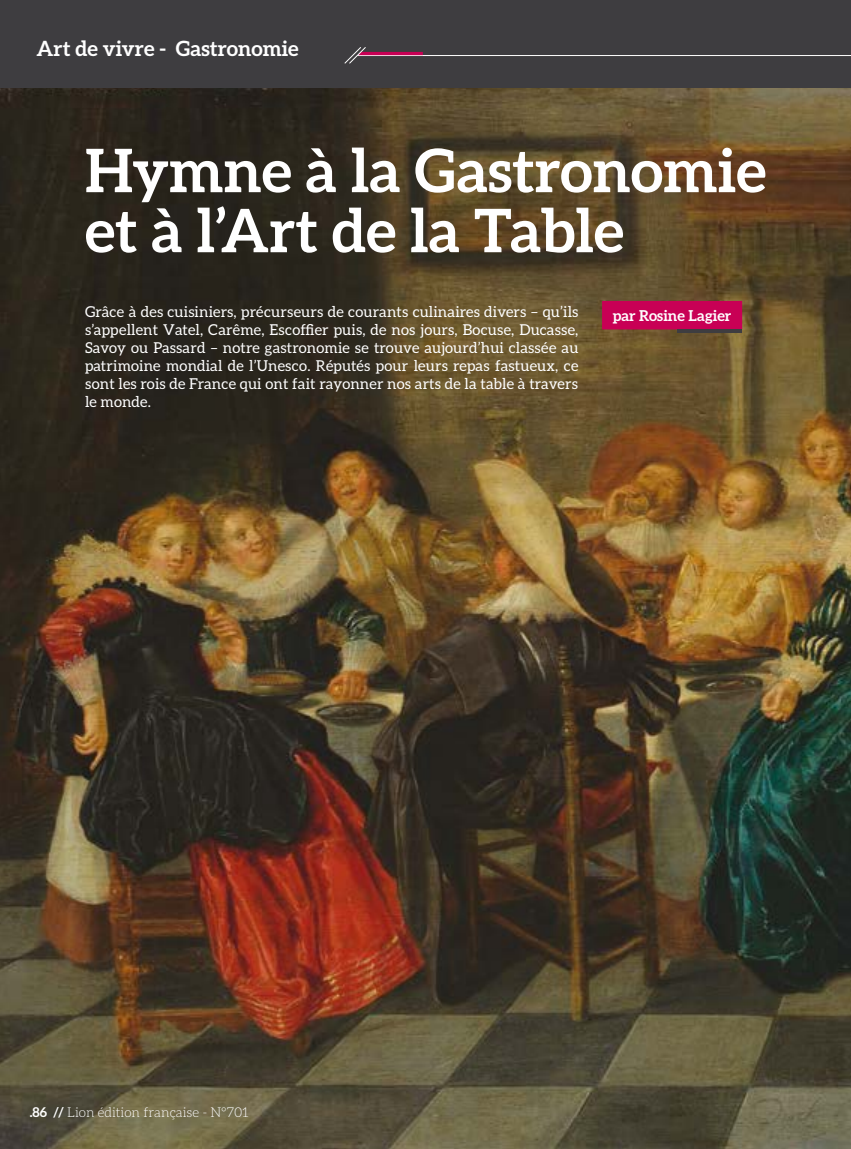
<style>
.page{position:relative;width:851px;height:1149px;background:#fff}
.page>*{position:absolute;margin:0;border:0;box-sizing:border-box;transform-origin:0 0}
.t1{font:700 60px/60px "Aleo";color:#fff}
.t2{font:700 21px "Aleo";color:#fff}
.t3{font:15px/18px "Aleo";letter-spacing:.01em;color:#fff;text-align:justify}
.t4{font:700 15px "Aleo";color:#fff}
.t5{font:300 13.5px "Aleo";color:#fff}
.s1{font-weight:700}
</style>
<div class="page">
<img style="left:0;top:87px;width:850px;height:1061px">
<div style="left:602px;top:301px;width:140px;height:28px;background:#c80055"></div>
<hr style="left:677px;top:329px;width:65px;height:4px;background:#3e3d40">
<div style="left:0;top:0;width:850px;height:87px;background:#3e3d40"></div>
<hr style="left:357px;top:55px;width:493px;height:1px;background:#fff">
<svg style="left:344px;top:47px;width:79px;height:17px"></svg>
<h2 class="t2" style="left:37px;top:36px;width:264px">Art de vivre - Gastronomie</h2>
<h1 class="t1" style="left:85px;top:139px;width:682px">Hymne à la Gastronomie et à l’Art de la Table</h1>
<p class="t3" style="left:85px;top:302px;width:494px">Grâce à des cuisiniers, précurseurs de courants culinaires divers – qu’ils</p>
<p class="t4" style="left:612px;top:307px;width:120px">par Rosine Lagier</p>
<p class="t3" style="left:85px;top:320px;width:495px">s’appellent Vatel, Carême, Escoffier puis, de nos jours, Bocuse, Ducasse, Savoy ou Passard – notre gastronomie se trouve aujourd’hui classée au patrimoine mondial de l’Unesco. Réputés pour leurs repas fastueux, ce sont les rois de France qui ont fait rayonner nos arts de la table à travers le monde.</p>
<p class="t5" style="left:30px;top:1104px;width:220px"><span class="s1">.86 //</span> Lion édition française - N°701</p>
</div>
